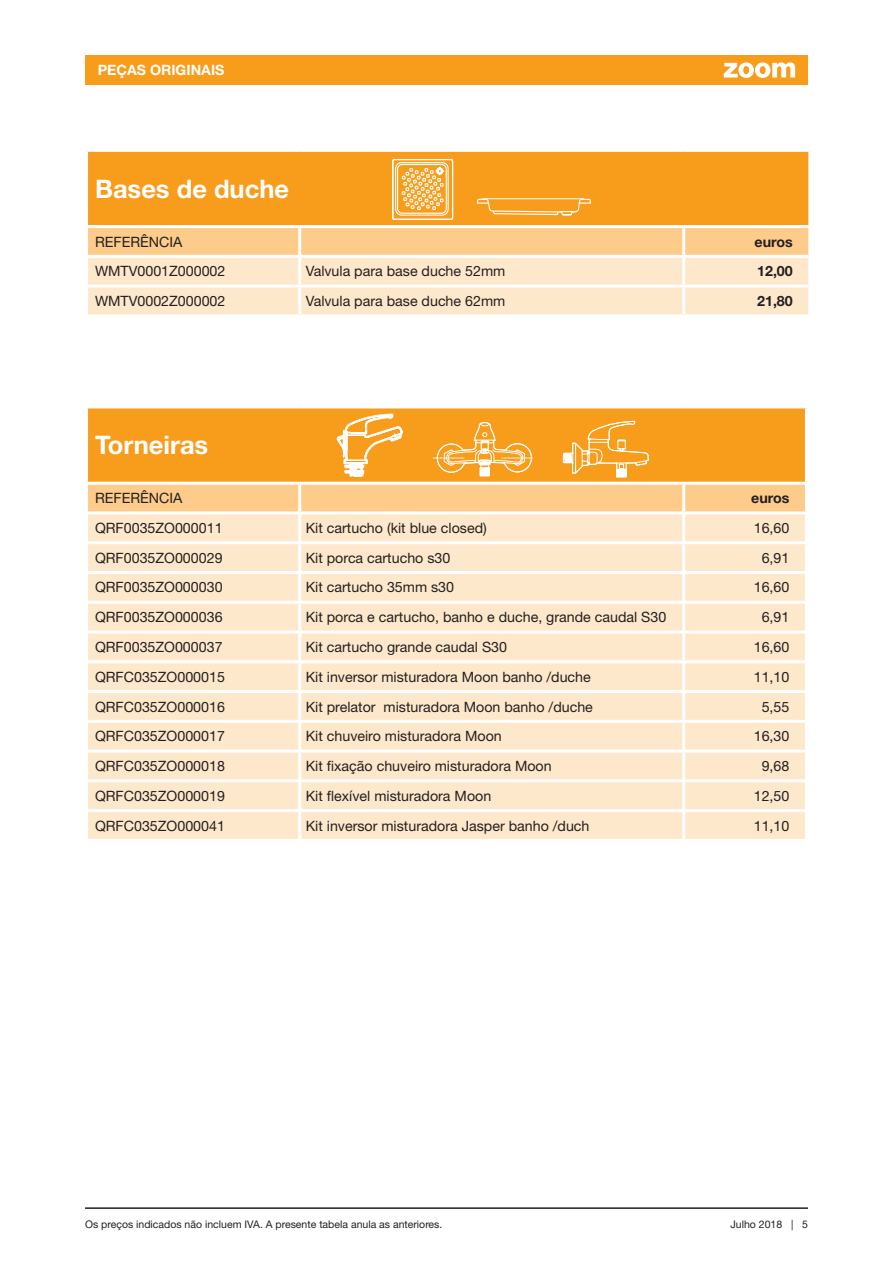
<style>
.page{position:relative;width:893px;height:1263px;background:#fff}
.page>*{position:absolute;margin:0;border:0;box-sizing:border-box;transform-origin:0 0}
.t1{font:700 25.5px "Helvetica Neue LT Std";color:#fff}
.t2{font:14.25px "Helvetica Neue LT Std";color:#231f20}
.t3{font:700 14.25px "Helvetica Neue LT Std";color:#231f20}
.t4{font:700 14.25px "Helvetica Neue LT Std";color:#fff}
.t5{font:10.5px "Helvetica Neue LT Std";color:#231f20}
</style>
<div class="page">
<div style="left:85px;top:55px;width:723px;height:30px;background:#f89c1c"></div>
<hr style="left:85px;top:1207px;width:723px;height:2px;background:#231f20">
<div style="left:87px;top:150px;width:723px;height:77px;background:#f89c1c"></div>
<svg style="left:88px;top:228px;width:720px;height:86px;background:#fddeb6"></svg>
<hr style="left:85px;top:149px;width:215px;height:3px;background:#fff">
<hr style="left:85px;top:152px;width:3px;height:73px;background:#fff">
<hr style="left:300px;top:149px;width:384px;height:3px;background:#fff">
<hr style="left:684px;top:149px;width:127px;height:3px;background:#fff">
<hr style="left:808px;top:152px;width:3px;height:73px;background:#fff">
<hr style="left:85px;top:225px;width:215px;height:3px;background:#fff">
<hr style="left:300px;top:225px;width:384px;height:3px;background:#fff">
<hr style="left:298px;top:228px;width:3px;height:27px;background:#fff">
<hr style="left:684px;top:225px;width:127px;height:3px;background:#fff">
<hr style="left:682px;top:228px;width:3px;height:27px;background:#fff">
<hr style="left:85px;top:255px;width:215px;height:3px;background:#fff">
<hr style="left:300px;top:255px;width:384px;height:3px;background:#fff">
<hr style="left:298px;top:258px;width:3px;height:27px;background:#fff">
<hr style="left:684px;top:255px;width:127px;height:3px;background:#fff">
<hr style="left:682px;top:258px;width:3px;height:27px;background:#fff">
<hr style="left:85px;top:285px;width:215px;height:3px;background:#fff">
<hr style="left:300px;top:285px;width:384px;height:3px;background:#fff">
<hr style="left:298px;top:288px;width:3px;height:26px;background:#fff">
<hr style="left:684px;top:285px;width:127px;height:3px;background:#fff">
<hr style="left:682px;top:288px;width:3px;height:26px;background:#fff">
<div style="left:87px;top:407px;width:719px;height:76px;background:linear-gradient(to right,#f89c1c,#f89c1c)"></div>
<div style="left:88px;top:514px;width:717px;height:325px;background:#fee8cb"></div>
<hr style="left:85px;top:405px;width:215px;height:3px;background:#fff">
<hr style="left:85px;top:408px;width:3px;height:74px;background:#fff">
<hr style="left:300px;top:405px;width:384px;height:3px;background:#fff">
<hr style="left:684px;top:405px;width:124px;height:3px;background:#fff">
<hr style="left:805px;top:408px;width:3px;height:74px;background:#fff">
<hr style="left:298px;top:514px;width:3px;height:27px;background:#fff">
<hr style="left:682px;top:514px;width:3px;height:27px;background:#fff">
<hr style="left:85px;top:541px;width:215px;height:3px;background:#fff">
<hr style="left:300px;top:541px;width:384px;height:3px;background:#fff">
<hr style="left:298px;top:544px;width:3px;height:27px;background:#fff">
<hr style="left:684px;top:541px;width:124px;height:3px;background:#fff">
<hr style="left:682px;top:544px;width:3px;height:27px;background:#fff">
<hr style="left:85px;top:571px;width:215px;height:3px;background:#fff">
<hr style="left:300px;top:571px;width:384px;height:3px;background:#fff">
<hr style="left:298px;top:574px;width:3px;height:27px;background:#fff">
<hr style="left:684px;top:571px;width:124px;height:3px;background:#fff">
<hr style="left:682px;top:574px;width:3px;height:27px;background:#fff">
<hr style="left:85px;top:601px;width:215px;height:3px;background:#fff">
<hr style="left:300px;top:601px;width:384px;height:3px;background:#fff">
<hr style="left:298px;top:604px;width:3px;height:26px;background:#fff">
<hr style="left:684px;top:601px;width:124px;height:3px;background:#fff">
<hr style="left:682px;top:604px;width:3px;height:26px;background:#fff">
<hr style="left:85px;top:630px;width:215px;height:3px;background:#fff">
<hr style="left:300px;top:630px;width:384px;height:3px;background:#fff">
<hr style="left:298px;top:633px;width:3px;height:27px;background:#fff">
<hr style="left:684px;top:630px;width:124px;height:3px;background:#fff">
<hr style="left:682px;top:633px;width:3px;height:27px;background:#fff">
<hr style="left:85px;top:660px;width:215px;height:3px;background:#fff">
<hr style="left:300px;top:660px;width:384px;height:3px;background:#fff">
<hr style="left:298px;top:663px;width:3px;height:27px;background:#fff">
<hr style="left:684px;top:660px;width:124px;height:3px;background:#fff">
<hr style="left:682px;top:663px;width:3px;height:27px;background:#fff">
<hr style="left:85px;top:690px;width:215px;height:3px;background:#fff">
<hr style="left:300px;top:690px;width:384px;height:3px;background:#fff">
<hr style="left:298px;top:693px;width:3px;height:27px;background:#fff">
<hr style="left:684px;top:690px;width:124px;height:3px;background:#fff">
<hr style="left:682px;top:693px;width:3px;height:27px;background:#fff">
<hr style="left:85px;top:720px;width:215px;height:3px;background:#fff">
<hr style="left:300px;top:720px;width:384px;height:3px;background:#fff">
<hr style="left:298px;top:723px;width:3px;height:26px;background:#fff">
<hr style="left:684px;top:720px;width:124px;height:3px;background:#fff">
<hr style="left:682px;top:723px;width:3px;height:26px;background:#fff">
<hr style="left:85px;top:749px;width:215px;height:3px;background:#fff">
<hr style="left:300px;top:749px;width:384px;height:3px;background:#fff">
<hr style="left:298px;top:752px;width:3px;height:27px;background:#fff">
<hr style="left:684px;top:749px;width:124px;height:3px;background:#fff">
<hr style="left:682px;top:752px;width:3px;height:27px;background:#fff">
<hr style="left:85px;top:779px;width:215px;height:3px;background:#fff">
<hr style="left:300px;top:779px;width:384px;height:3px;background:#fff">
<hr style="left:298px;top:782px;width:3px;height:27px;background:#fff">
<hr style="left:684px;top:779px;width:124px;height:3px;background:#fff">
<hr style="left:682px;top:782px;width:3px;height:27px;background:#fff">
<hr style="left:85px;top:809px;width:215px;height:3px;background:#fff">
<hr style="left:300px;top:809px;width:384px;height:3px;background:#fff">
<hr style="left:298px;top:812px;width:3px;height:27px;background:#fff">
<hr style="left:684px;top:809px;width:124px;height:3px;background:#fff">
<hr style="left:682px;top:812px;width:3px;height:27px;background:#fff">
<svg style="left:392px;top:158px;width:199px;height:62px"></svg>
<hr style="left:482px;top:198px;width:102px;height:1px;background:#fff">
<svg style="left:87px;top:412px;width:719px;height:101px;background:#f9b04c"></svg>
<svg style="left:724px;top:62px;width:71px;height:16px"></svg>
<p class="t4" style="left:98px;top:61px;width:128px">PEÇAS ORIGINAIS</p>
<h1 class="t1" style="left:95px;top:173px;width:196px">Bases de duche</h1>
<p class="t2" style="left:95px;top:233px;width:89px">REFERÊNCIA</p>
<p class="t3" style="left:754px;top:233px;width:40px">euros</p>
<p class="t2" style="left:95px;top:263px;width:132px">WMTV0001Z000002</p>
<p class="t2" style="left:306px;top:263px;width:201px">Valvula para base duche 52mm</p>
<p class="t3" style="left:757px;top:262px;width:37px">12,00</p>
<p class="t2" style="left:95px;top:292px;width:132px">WMTV0002Z000002</p>
<p class="t2" style="left:306px;top:292px;width:201px">Valvula para base duche 62mm</p>
<p class="t3" style="left:757px;top:292px;width:37px">21,80</p>
<h1 class="t1" style="left:95px;top:429px;width:115px">Torneiras</h1>
<p class="t2" style="left:95px;top:490px;width:89px">REFERÊNCIA</p>
<p class="t3" style="left:751px;top:489px;width:40px">euros</p>
<p class="t2" style="left:95px;top:519px;width:129px">QRF0035ZO000011</p>
<p class="t2" style="left:306px;top:519px;width:183px">Kit cartucho (kit blue closed)</p>
<p class="t2" style="left:754px;top:519px;width:37px">16,60</p>
<p class="t2" style="left:95px;top:549px;width:129px">QRF0035ZO000029</p>
<p class="t2" style="left:306px;top:549px;width:146px">Kit porca cartucho s30</p>
<p class="t2" style="left:762px;top:549px;width:29px">6,91</p>
<p class="t2" style="left:95px;top:579px;width:129px">QRF0035ZO000030</p>
<p class="t2" style="left:306px;top:579px;width:150px">Kit cartucho 35mm s30</p>
<p class="t2" style="left:754px;top:579px;width:37px">16,60</p>
<p class="t2" style="left:95px;top:609px;width:129px">QRF0035ZO000036</p>
<p class="t2" style="left:306px;top:609px;width:362px">Kit porca e cartucho, banho e duche, grande caudal S30</p>
<p class="t2" style="left:762px;top:609px;width:29px">6,91</p>
<p class="t2" style="left:95px;top:638px;width:129px">QRF0035ZO000037</p>
<p class="t2" style="left:306px;top:638px;width:203px">Kit cartucho grande caudal S30</p>
<p class="t2" style="left:754px;top:638px;width:37px">16,60</p>
<p class="t2" style="left:95px;top:668px;width:131px">QRFC035ZO000015</p>
<p class="t2" style="left:306px;top:668px;width:287px">Kit inversor misturadora Moon banho /duche</p>
<p class="t2" style="left:754px;top:668px;width:37px">11,10</p>
<p class="t2" style="left:95px;top:698px;width:131px">QRFC035ZO000016</p>
<p class="t2" style="left:306px;top:698px;width:289px">Kit prelator misturadora Moon banho /duche</p>
<p class="t2" style="left:762px;top:698px;width:29px">5,55</p>
<p class="t2" style="left:95px;top:728px;width:131px">QRFC035ZO000017</p>
<p class="t2" style="left:306px;top:728px;width:198px">Kit chuveiro misturadora Moon</p>
<p class="t2" style="left:754px;top:728px;width:37px">16,30</p>
<p class="t2" style="left:95px;top:757px;width:131px">QRFC035ZO000018</p>
<p class="t2" style="left:306px;top:757px;width:247px">Kit fixação chuveiro misturadora Moon</p>
<p class="t2" style="left:762px;top:757px;width:29px">9,68</p>
<p class="t2" style="left:95px;top:787px;width:131px">QRFC035ZO000019</p>
<p class="t2" style="left:306px;top:787px;width:187px">Kit flexível misturadora Moon</p>
<p class="t2" style="left:754px;top:787px;width:37px">12,50</p>
<p class="t2" style="left:95px;top:817px;width:131px">QRFC035ZO000041</p>
<p class="t2" style="left:306px;top:817px;width:285px">Kit inversor misturadora Jasper banho /duch</p>
<p class="t2" style="left:754px;top:817px;width:37px">11,10</p>
<p class="t5" style="left:85px;top:1217px;width:359px">Os preços indicados não incluem IVA. A presente tabela anula as anteriores.</p>
<p class="t5" style="left:730px;top:1217px;width:79px">Julho 2018 | 5</p>
</div>
